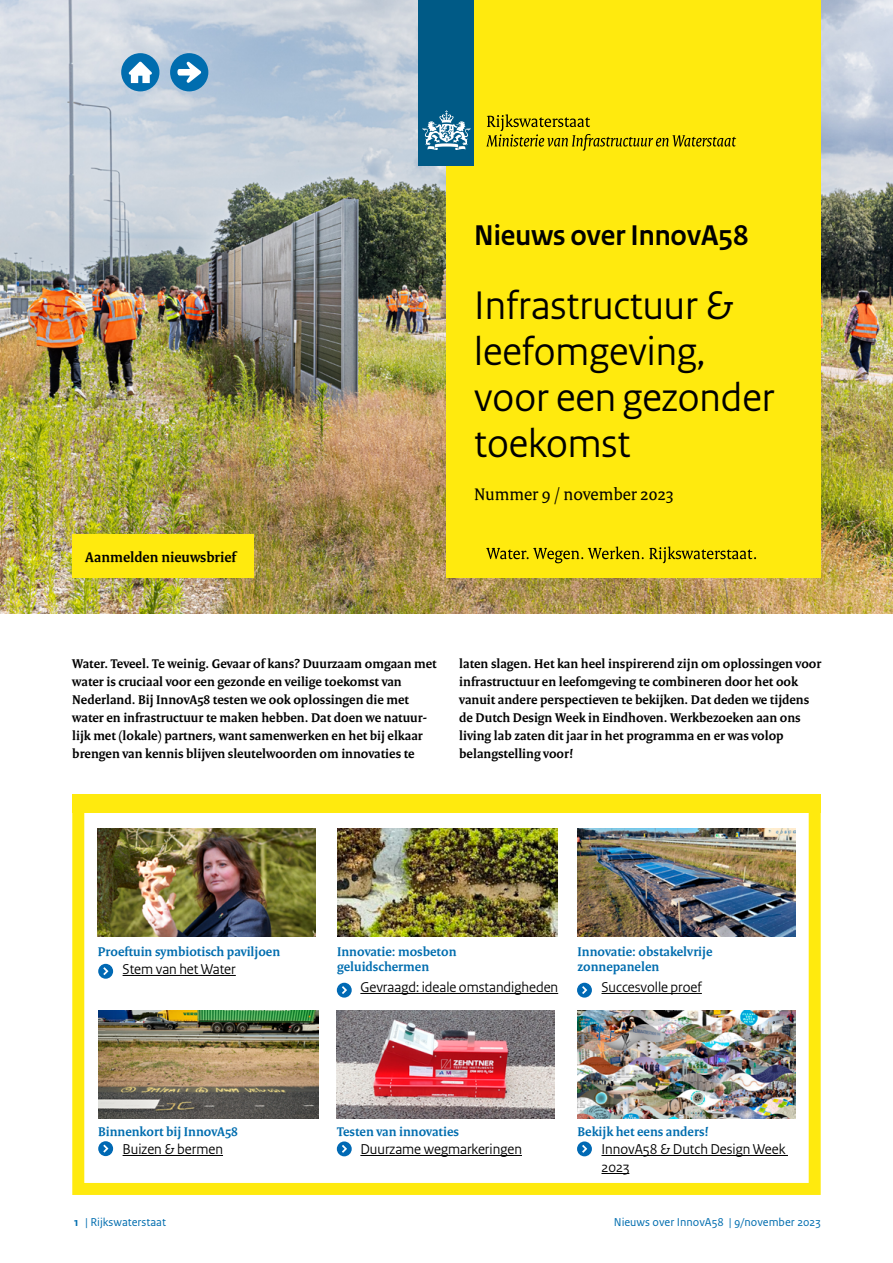
<style>
.page{position:relative;width:893px;height:1263px;background:#fff}
.page>*{position:absolute;margin:0;border:0;box-sizing:border-box;transform-origin:0 0}
.H1_RO_Titel_Voorkant{font:42px/46.2px "Rijksoverheid Sans Heading";color:#000}
.H1_RO_Titel_Voorkant-2{font:700 30px "Rijksoverheid Sans Heading";color:#000}
.P_datum{font:18px "Rijksoverheid Serif";color:#000}
.t1{font:15px/18px "Rijksoverheid Sans Heading";color:#000}
.P_Broodtekst{font:700 15px "Rijksoverheid Serif";color:#000}
.P_Broodtekst-2{font:700 13.5px/18px "Rijksoverheid Serif";color:#000}
.P-inhoud_bovenkop{font:700 13.5px/15px "Rijksoverheid Serif";color:#006daf}
.t2{font:12px "Rijksoverheid Sans Text";color:#006daf}
.s1{font-weight:700}
</style>
<div class="page">
<svg style="left:72px;top:794px;width:749px;height:401px"></svg>
<img style="left:0;top:0;width:893px;height:614px">
<div style="left:446px;top:0;width:375px;height:578px;background:#ffea0e"></div>
<div style="left:72px;top:534px;width:181px;height:44px;background:#ffea0e"></div>
<img style="left:98px;top:1011px;width:221px;height:108px">
<div style="left:72px;top:795px;width:749px;height:18px;background:#ffea0e"></div>
<img style="left:337px;top:1011px;width:218px;height:108px">
<img style="left:337px;top:829px;width:220px;height:107px">
<img style="left:577px;top:829px;width:218px;height:107px">
<img style="left:98px;top:828px;width:218px;height:108px">
<img style="left:577px;top:1011px;width:218px;height:107px">
<hr style="left:601px;top:1155px;width:187px;height:1px;background:#000">
<svg style="left:601px;top:1173px;width:28px;height:1px"></svg>
<div style="left:577px;top:1141px;width:15px;height:15px;background:#0069b4;border-radius:50%"></div>
<svg style="left:582px;top:1145px;width:5px;height:8px"></svg>
<hr style="left:123px;top:1155px;width:100px;height:1px;background:#000">
<hr style="left:360px;top:1155px;width:162px;height:1px;background:#000">
<hr style="left:360px;top:993px;width:198px;height:1px;background:#000">
<hr style="left:123px;top:975px;width:113px;height:1px;background:#000">
<hr style="left:601px;top:993px;width:101px;height:1px;background:#000">
<div style="left:98px;top:964px;width:15px;height:15px;background:#0069b4;border-radius:50%"></div>
<svg style="left:103px;top:967px;width:5px;height:8px"></svg>
<div style="left:337px;top:983px;width:15px;height:14px;background:#0069b4;border-radius:50%"></div>
<svg style="left:342px;top:986px;width:5px;height:8px"></svg>
<div style="left:577px;top:983px;width:15px;height:14px;background:#0069b4;border-radius:50%"></div>
<svg style="left:582px;top:986px;width:5px;height:8px"></svg>
<div style="left:337px;top:1141px;width:15px;height:15px;background:#0069b4;border-radius:50%"></div>
<svg style="left:342px;top:1145px;width:5px;height:8px"></svg>
<div style="left:98px;top:1141px;width:15px;height:15px;background:#0069b4;border-radius:50%"></div>
<svg style="left:103px;top:1145px;width:5px;height:7px"></svg>
<div style="left:170px;top:53px;width:38px;height:38px;background:#006daf;border-radius:50%"></div>
<svg style="left:177px;top:62px;width:24px;height:21px"></svg>
<div style="left:121px;top:53px;width:38px;height:38px;background:#006daf;border-radius:50%"></div>
<svg style="left:129px;top:62px;width:23px;height:21px"></svg>
<svg style="left:486px;top:547px;width:270px;height:16px"></svg>
<div style="left:419px;top:0;width:55px;height:166px;background:#005a86"></div>
<svg style="left:423px;top:110px;width:47px;height:40px"></svg>
<svg style="left:486px;top:114px;width:250px;height:37px"></svg>
<p class="P_Broodtekst" style="left:85px;top:548px;width:153px">Aanmelden nieuwsbrief</p>
<h1 class="H1_RO_Titel_Voorkant-2" style="left:474px;top:219px;width:276px">Nieuws over InnovA58</h1>
<h1 class="H1_RO_Titel_Voorkant" style="left:474px;top:282px;width:262px">Infrastructuur &amp; leefomgeving,</h1>
<h1 class="H1_RO_Titel_Voorkant" style="left:474px;top:375px;width:302px">voor een gezonder toekomst</h1>
<p class="P_datum" style="left:474px;top:484px;width:201px">Nummer 9 / november 2023</p>
<p class="P_Broodtekst-2" style="left:72px;top:654px;width:366px">Water. Teveel. Te weinig. Gevaar of kans? Duurzaam omgaan met water is cruciaal voor een gezonde en veilige toekomst van Nederland. Bij InnovA58 testen we ook oplossingen die met water en infrastructuur te maken hebben. Dat doen we natuur&shy;lijk met (lokale) partners, want samenwerken en het bij elkaar brengen van kennis blijven sleutelwoorden om innovaties te</p>
<p class="P_Broodtekst-2" style="left:459px;top:654px;width:364px">laten slagen. Het kan heel inspirerend zijn om oplossingen voor infrastructuur en leefomgeving te combineren door het ook vanuit andere perspectieven te bekijken. Dat deden we tijdens de Dutch Design Week in Eindhoven. Werkbezoeken aan ons living lab zaten dit jaar in het programma en er was volop belangstelling voor!</p>
<p class="P-inhoud_bovenkop" style="left:98px;top:944px;width:184px">Proeftuin symbiotisch paviljoen</p>
<p class="P-inhoud_bovenkop" style="left:577px;top:944px;width:136px">Innovatie: obstakelvrije zonnepanelen</p>
<p class="P-inhoud_bovenkop" style="left:337px;top:944px;width:121px">Innovatie: mosbeton geluidschermen</p>
<p class="t1" style="left:123px;top:960px;width:115px">Stem van het Water</p>
<p class="t1" style="left:360px;top:978px;width:199px">Gevraagd: ideale omstandigheden</p>
<p class="t1" style="left:601px;top:978px;width:102px">Succesvolle proef</p>
<p class="P-inhoud_bovenkop" style="left:98px;top:1124px;width:141px">Binnenkort bij InnovA58</p>
<p class="P-inhoud_bovenkop" style="left:337px;top:1124px;width:123px">Testen van innovaties</p>
<p class="P-inhoud_bovenkop" style="left:577px;top:1124px;width:133px">Bekijk het eens anders!</p>
<p class="t1" style="left:123px;top:1140px;width:102px">Buizen &amp; bermen</p>
<p class="t1" style="left:360px;top:1140px;width:163px">Duurzame wegmarkeringen</p>
<p class="t1" style="left:601px;top:1140px;width:186px">InnovA58 &amp; Dutch Design Week<br>2023</p>
<p class="t2" style="left:74px;top:1215px;width:93px"><span class="s1">1</span> | Rijkswaterstaat</p>
<p class="t2" style="left:614px;top:1215px;width:208px">Nieuws over InnovA58 | 9/november 2023</p>
</div>
